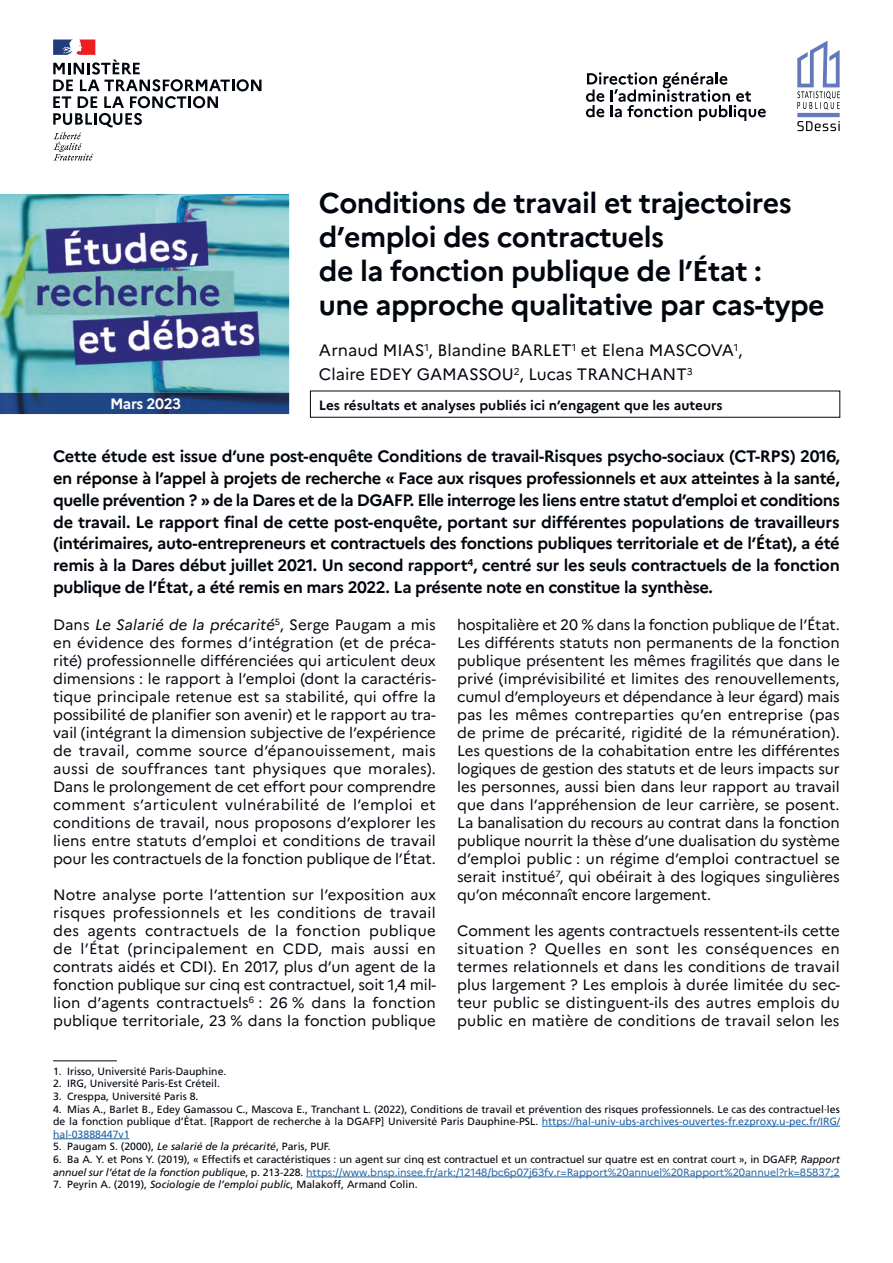
<style>
.page{position:relative;width:893px;height:1263px;background:#fff}
.page>*{position:absolute;margin:0;border:0;box-sizing:border-box;transform-origin:0 0}
.t1{font:700 28.5px/34.2px "Marianne";letter-spacing:-.02em;color:#01060e}
.t2{font:700 16.5px/21.8px "Marianne";letter-spacing:-.025em;color:#01060e;text-align:justify}
.t3{font:16.5px/24px "Marianne";color:#01060e}
.t4{font:15px/18px "Marianne";color:#01060e;text-align:justify}
.t5{font:700 15px "Marianne";letter-spacing:-.03em;color:#fff}
.t6{font:700 13.5px "Marianne";color:#01060e}
.t7{font:10.5px/12.6px "Frutiger LT Std";color:#01060e;text-align:justify}
.t8{font:10.5px "Marianne";letter-spacing:-.01em;color:#2262a2}
.s1{font-style:italic}
.s2{color:#2262a2}
.s3{font-family:"Frutiger LT Std";font-style:italic;color:#01060e}
.s4{font-family:"Frutiger LT Std";color:#01060e}
</style>
<div class="page">
<svg style="left:797px;top:121px;width:43px;height:10px"></svg>
<svg style="left:797px;top:41px;width:43px;height:69px"></svg>
<hr style="left:797px;top:113px;width:43px;height:4px;background:#6479bb">
<svg style="left:53px;top:40px;width:208px;height:121px"></svg>
<svg style="left:586px;top:72px;width:180px;height:49px"></svg>
<img style="left:0;top:194px;width:289px;height:199px">
<img style="left:0;top:393px;width:289px;height:21px">
<hr style="left:53px;top:1060px;width:64px;height:1px;background:#01060e">
<hr style="left:542px;top:1126px;width:298px;height:1px;background:#2262a2">
<hr style="left:53px;top:1138px;width:77px;height:1px;background:#2262a2">
<hr style="left:306px;top:1176px;width:534px;height:1px;background:#2262a2">
<h1 class="t1" style="left:319px;top:188px;width:507px">Conditions de travail et trajectoires d’emploi des contractuels<br>de la fonction publique de l’État :<br>une approche qualitative par cas-type</h1>
<p class="t3" style="left:319px;top:340px;width:425px">Arnaud MIAS<sup>1</sup>, Blandine BARLET<sup>1</sup> et Elena MASCOVA<sup>1</sup>,<br>Claire EDEY GAMASSOU<sup>2</sup>, Lucas TRANCHANT<sup>3</sup></p>
<p class="t6" style="left:319px;top:399px;width:405px">Les résultats et analyses publiés ici n’engagent que les auteurs</p>
<p class="t2" style="left:53px;top:447px;width:788px">Cette étude est issue d’une post-enquête Conditions de travail-Risques psycho-sociaux (CT-RPS) 2016, en réponse à l’appel à projets de recherche - Face aux risques professionnels et aux atteintes à la santé, quelle prévention ? de la Dares et de la DGAFP. Elle interroge les liens entre statut d’emploi et conditions de travail. Le rapport final de cette post-enquête, portant sur différentes populations de travailleurs (intérimaires, auto-entrepreneurs et contractuels des fonctions publiques territoriale et de l’État), a été remis à la Dares début juillet 2021. Un second rapport<sup>4</sup>, centré sur les seuls contractuels de la fonction publique de l’État, a été remis en mars 2022. La présente note en constitue la synthèse.</p>
<p class="t4" style="left:53px;top:617px;width:385px">Dans <span class="s1">Le Salarié de la précarité</span><sup>5</sup>, Serge Paugam a mis en évidence des formes d’intégration (et de préca&shy;rité) professionnelle différenciées qui articulent deux dimensions : le rapport à l’emploi (dont la caractéris&shy;tique principale retenue est sa stabilité, qui offre la possibilité de planifier son avenir) et le rapport au tra&shy;vail (intégrant la dimension subjective de l’expérience de travail, comme source d’épanouissement, mais aussi de souffrances tant physiques que morales).<br>Dans le prolongement de cet effort pour comprendre comment s’articulent vulnérabilité de l’emploi et conditions de travail, nous proposons d’explorer les liens entre statuts d’emploi et conditions de travail pour les contractuels de la fonction publique de l’État.</p>
<p class="t4" style="left:53px;top:887px;width:385px">Notre analyse porte l’attention sur l’exposition aux risques professionnels et les conditions de travail des agents contractuels de la fonction publique de l’État (principalement en CDD, mais aussi en contrats aidés et CDI). En 2017, plus d’un agent de la fonction publique sur cinq est contractuel, soit 1,4 mil&shy;lion d’agents contractuels<sup>6</sup> : 26 % dans la fonction publique territoriale, 23 % dans la fonction publique</p>
<p class="t5" style="left:110px;top:397px;width:73px">Mars 2023</p>
<p class="t4" style="left:457px;top:617px;width:384px">hospitalière et 20 % dans la fonction publique de l’État.<br>Les différents statuts non permanents de la fonction publique présentent les mêmes fragilités que dans le privé (imprévisibilité et limites des renouvellements, cumul d’employeurs et dépendance à leur égard) mais pas les mêmes contreparties qu’en entreprise (pas de prime de précarité, rigidité de la rémunération).<br>Les questions de la cohabitation entre les différentes logiques de gestion des statuts et de leurs impacts sur les personnes, aussi bien dans leur rapport au travail que dans l’appréhension de leur carrière, se posent.<br>La banalisation du recours au contrat dans la fonction publique nourrit la thèse d’une dualisation du système d’emploi public : un régime d’emploi contractuel se serait institué<sup>7</sup>, qui obéirait à des logiques singulières qu’on méconnaît encore largement.</p>
<p class="t4" style="left:457px;top:923px;width:385px">Comment les agents contractuels ressentent-ils cette situation ? Quelles en sont les conséquences en termes relationnels et dans les conditions de travail plus largement ? Les emplois à durée limitée du sec&shy;teur public se distinguent-ils des autres emplois du public en matière de conditions de travail selon les</p>
<p class="t7" style="left:53px;top:1065px;width:175px">1. Irisso, Université Paris-Dauphine.</p>
<p class="t7" style="left:53px;top:1078px;width:168px">2. IRG, Université Paris-Est Créteil.</p>
<p class="t7" style="left:53px;top:1090px;width:147px">3. Cresppa, Université Paris 8.</p>
<p class="t7" style="left:53px;top:1103px;width:788px">4. Mias A., Barlet B., Edey Gamassou C., Mascova E., Tranchant L. (2022), Conditions de travail et prévention des risques professionnels. Le cas des contractuel·les de la fonction publique d’État. [Rapport de recherche à la DGAFP] Université Paris Dauphine-PSL. <span class="s2">https://hal-univ-ubs-archives-ouvertes-fr.ezproxy.u-pec.fr/IRG/ hal-03888447v1</span></p>
<p class="t7" style="left:53px;top:1141px;width:279px">5. Paugam S. (2000), <span class="s1">Le salarié de la précarité</span>, Paris, PUF.</p>
<p class="t7" style="left:53px;top:1153px;width:788px">6. Ba A. Y. et Pons Y. (2019), « Effectifs et caractéristiques : un agent sur cinq est contractuel et un contractuel sur quatre est en contrat court », in DGAFP, <span class="s1">Rapport</span></p>
<p class="t8" style="left:53px;top:1167px;width:788px"><span class="s3">annuel sur l’état de la fonction publique</span><span class="s4">, p. 213-228.</span> https://www.bnsp.insee.fr/ark:/12148/bc6p07j63fv.r=Rapport%20annuel%20Rapport%20annuel?rk=85837;2</p>
<p class="t7" style="left:53px;top:1179px;width:366px">7. Peyrin A. (2019), <span class="s1">Sociologie de l’emploi public</span>, Malakoff, Armand Colin.</p>
</div>
